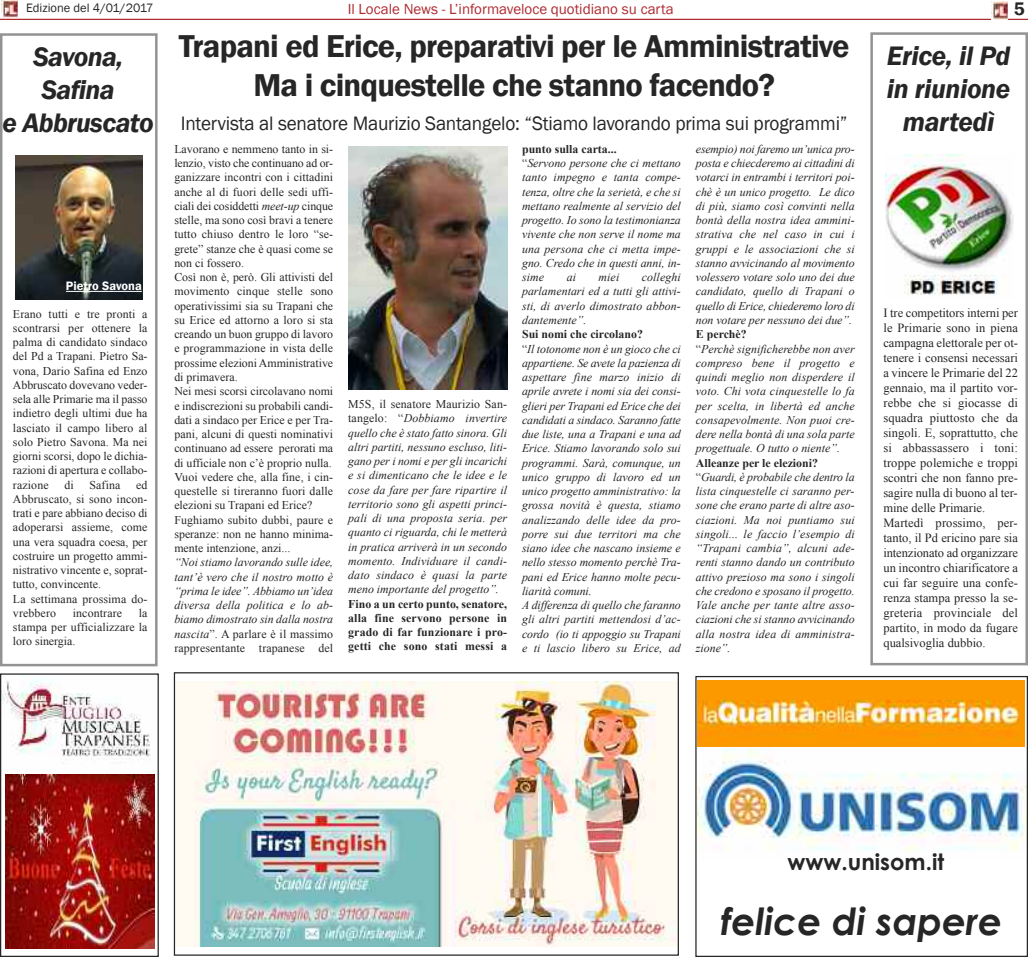
<style>
.page{position:relative;width:1028px;height:957px;background:#fff}
.page>*{position:absolute;margin:0;border:0;box-sizing:border-box;transform-origin:0 0}
.t1{font:italic 700 37.5px "Century Gothic";color:#272627}
.t2{font:600 32.5px/39px "Franklin Gothic";letter-spacing:-.025em;color:#272627;text-align:center}
.t3{font:italic 600 27.5px/33px "Franklin Gothic";letter-spacing:-.015em;color:#272627;text-align:center}
.t4{font:700 22.5px "Century Gothic";color:#272627}
.t5{font:20px "Franklin Gothic";letter-spacing:-.01em;color:#272627;scale:.96 1}
.t6{font:600 18.75px "Franklin Gothic";color:#272627}
.t7{font:15px "Franklin Gothic";color:#ae2a30}
.t8{font:12.5px/15px "Times New Roman";color:#272627}
.t9{font:12.5px "Franklin Gothic";color:#272627}
.t10{font:600 12.5px "Franklin Gothic";color:#fff}
.t11{font:italic 11.88px/14.2px "Times New Roman";color:#272627;text-align:justify}
.t12{font:11.88px/14.2px "Times New Roman";color:#272627}
.t13{font:700 11.88px/14.2px "Times New Roman";letter-spacing:.01em;color:#272627;text-align:justify}
.s1{font-style:italic}
.s2{font-style:normal}
.s3{font-weight:700;font-style:normal}
</style>
<div class="page">
<img style="left:1px;top:0;width:17px;height:17px">
<hr style="left:0;top:19px;width:1028px;height:1px;background:#ae2a30">
<img style="left:991px;top:2px;width:16px;height:17px">
<img style="left:348px;top:147px;width:159px;height:243px">
<img style="left:176px;top:681px;width:501px;height:266px">
<div style="left:174px;top:672px;width:505px;height:283px;border:1px solid #272627"></div>
<img style="left:2px;top:675px;width:149px;height:85px">
<div style="left:0;top:673px;width:159px;height:284px;border:1px solid #272627"></div>
<img style="left:5px;top:774px;width:150px;height:174px">
<img style="left:698px;top:749px;width:328px;height:102px">
<div style="left:695px;top:676px;width:333px;height:281px;border:1px solid #272627"></div>
<img style="left:698px;top:680px;width:326px;height:66px">
<div style="left:0;top:33px;width:158px;height:633px;border:2px solid #939393"></div>
<img style="left:15px;top:156px;width:128px;height:143px">
<hr style="left:66px;top:291px;width:76px;height:1px;background:#fff">
<div style="left:870px;top:32px;width:158px;height:633px;border:2px solid #939393"></div>
<img style="left:885px;top:155px;width:128px;height:140px">
<p class="t9" style="left:26px;top:1px;width:129px">Edizione del 4/01/2017</p>
<p class="t7" style="left:348px;top:0;width:327px">Il Locale News - L’informaveloce quotidiano su carta</p>
<h3 class="t6" style="left:1013px;top:-2px;width:12px">5</h3>
<h3 class="t3" style="left:3px;top:39px;width:153px">Savona,<br>Safina<br>e Abbruscato</h3>
<p class="t10" style="left:66px;top:279px;width:77px">Pietro Savona</p>
<p class="t12" style="left:13px;top:306px;width:136px;text-align:justify">Erano tutti e tre pronti a scontrarsi per ottenere la palma di candidato sindaco del Pd a Trapani. Pietro Sa&shy;vona, Dario Safina ed Enzo Abbruscato dovevano veder&shy;sela alle Primarie ma il passo indietro degli ultimi due ha lasciato il campo libero al solo Pietro Savona. Ma nei giorni scorsi, dopo le dichia&shy;razioni di apertura e collabo&shy;razione</p>
<p class="t12" style="left:13px;top:477px;width:136px;text-indent:123px">ed<br>Abbruscato, si sono incon&shy;trati e pare abbiano deciso di adoperarsi assieme, come una vera squadra coesa, per costruire un progetto ammi&shy;nistrativo vincente e, soprat&shy;tutto, convincente.<br>La settimana prossima do&shy;vrebbero</p>
<p class="t12" style="left:64px;top:477px;width:11px">di</p>
<p class="t12" style="left:90px;top:477px;width:32px">Safina</p>
<p class="t12" style="left:13px;top:606px;width:136px;text-align:justify;text-indent:126px">la stampa per ufficializzare la loro sinergia.</p>
<p class="t12" style="left:73px;top:606px;width:51px">incontrare</p>
<h2 class="t2" style="left:179px;top:26px;width:672px">Trapani ed Erice, preparativi per le Amministrative<br>Ma i cinquestelle che stanno facendo?</h2>
<h3 class="t5" style="left:181px;top:112px;width:696px">Intervista al senatore Maurizio Santangelo: “Stiamo lavorando prima sui programmi”</h3>
<p class="t12" style="left:174px;top:142px;width:160px">Lavorano e nemmeno tanto in si&shy;lenzio, visto che continuano ad or&shy;ganizzare incontri con i cittadini anche al di fuori delle sedi uffi&shy;ciali dei cosiddetti <span class="s1">meet-up</span> cinque stelle, ma sono così bravi a tenere tutto chiuso dentro le loro “se&shy;grete” stanze che è quasi come se non ci fossero.<br>Così non è, però. Gli attivisti del movimento cinque stelle sono operativissimi sia su Trapani che su Erice ed attorno a loro si sta creando un buon gruppo di lavoro e programmazione in vista delle prossime elezioni Amministrative di primavera.<br>Nei mesi scorsi circolavano nomi e indiscrezioni su probabili candi&shy;dati a sindaco per Erice e per Tra&shy;pani, alcuni di questi nominativi continuano ad essere perorati ma di ufficiale non c’è proprio nulla.<br>Vuoi vedere che, alla fine, i cin&shy;questelle si tireranno fuori dalle elezioni su Trapani ed Erice?<br>Fughiamo subito dubbi, paure e speranze: non ne hanno minima&shy;mente intenzione, anzi...</p>
<p class="t11" style="left:174px;top:555px;width:160px">“Noi stiamo lavorando sulle idee, tant’è vero che il nostro motto è “prima le idee”. Abbiamo un’idea diversa della politica e lo ab&shy;biamo dimostrato sin dalla nostra nascita<span class="s2">”. A parlare è il massimo rappresentante trapanese del</span></p>
<p class="t11" style="left:348px;top:397px;width:160px"><span class="s2">M5S, il senatore Maurizio San&shy;tangelo: “</span>Dobbiamo invertire quello che è stato fatto sinora. Gli altri partiti, nessuno escluso, liti&shy;gano per i nomi e per gli incarichi e si dimenticano che le idee e le cose da fare per fare ripartire il territorio sono gli aspetti princi&shy;pali di una proposta seria. per quanto ci riguarda, chi le metterà in pratica arriverà in un secondo momento. Individuare il candi&shy;dato sindaco è quasi la parte meno importante del progetto”.</p>
<p class="t13" style="left:348px;top:596px;width:160px">Fino a un certo punto, senatore, alla fine servono persone in grado di far funzionare i pro&shy;getti che sono stati messi a</p>
<p class="t11" style="left:522px;top:142px;width:160px;text-align:left"><span class="s3">punto sulla carta...<br></span><span class="s2">“</span>Servono persone che ci mettano tanto impegno e tanta compe&shy;tenza, oltre che la serietà, e che si mettano realmente al servizio del progetto. Io sono la testimonianza vivente che non serve il nome ma una persona che ci metta impe&shy;gno. Credo che in questi anni, in&shy;sime</p>
<p class="t11" style="left:522px;top:270px;width:160px;text-indent:120px">colleghi parlamentari ed a tutti gli attivi&shy;sti, di averlo dimostrato abbon&shy;dantemente”.</p>
<p class="t11" style="left:522px;top:327px;width:160px;text-align:left"><span class="s3">Sui nomi che circolano?<br></span><span class="s2">“</span>Il totonome non è un gioco che ci appartiene. Se avete la pazienza di aspettare fine marzo inizio di aprile avrete i nomi sia dei consi&shy;glieri per Trapani ed Erice che dei candidati a sindaco. Saranno fatte due liste, una a Trapani e una ad<br>Erice. Stiamo lavorando solo sui programmi. Sarà, comunque, un unico gruppo di lavoro ed un unico progetto amministrativo: la grossa novità è questa, stiamo analizzando delle idee da pro&shy;porre sui due territori ma che siano idee che nascano insieme e nello stesso momento perchè Tra&shy;pani ed Erice hanno molte pecu&shy;liarità comuni.<br>A differenza di quello che faranno gli altri partiti mettendosi d’ac&shy;cordo (io ti appoggio su Trapani e ti lascio libero su Erice, ad</p>
<p class="t11" style="left:566px;top:270px;width:11px">ai</p>
<p class="t11" style="left:598px;top:270px;width:22px">miei</p>
<p class="t11" style="left:696px;top:142px;width:160px">esempio) noi faremo un’unica pro&shy;posta e chiecderemo ai cittadini di votarci in entrambi i territori poi&shy;chè è un unico progetto. Le dico di più, siamo così convinti nella bontà della nostra idea ammini&shy;strativa che nel caso in cui i gruppi e le associazioni che si stanno avvicinando al movimento volessero votare solo uno dei due candidato, quello di Trapani o quello di Erice, chiederemo loro di non votare per nessuno dei due”.</p>
<p class="t11" style="left:696px;top:327px;width:160px;text-align:left"><span class="s3">E perchè?<br></span><span class="s2">“</span>Perchè significherebbe non aver compreso bene il progetto e quindi meglio non disperdere il voto. Chi vota cinquestelle lo fa per scelta, in libertà ed anche consapevolmente. Non puoi cre&shy;dere nella bontà di una sola parte progettuale. O tutto o niente”.</p>
<p class="t11" style="left:696px;top:455px;width:160px;text-align:left"><span class="s3">Alleanze per le elezioni? </span><span class="s2">“</span>Guardi, è probabile che dentro la lista cinquestelle ci saranno per&shy;sone che erano parte di altre aso&shy;ciazioni. Ma noi puntiamo sui singoli... le faccio l’esempio di “Trapani cambia”, alcuni ade&shy;renti stanno dando un contributo attivo prezioso ma sono i singoli che credono e sposano il progetto.<br>Vale anche per tante altre asso&shy;ciazioni che si stanno avvicinando alla nostra idea di amministra&shy;zione”.</p>
<h3 class="t3" style="left:886px;top:38px;width:125px">Erice, il Pd in riunione martedì</h3>
<p class="t8" style="left:883px;top:305px;width:136px">I tre competitors interni per le Primarie sono in piena campagna elettorale per ot&shy;tenere i consensi necessari a vincere le Primarie del 22 gennaio, ma il partito vor&shy;rebbe che si giocasse di squadra piuttosto che da singoli. E, soprattutto, che si abbassassero i toni: troppe polemiche e troppi scontri che non fanno pre&shy;sagire nulla di buono al ter&shy;mine delle Primarie.<br>Martedì prossimo, per&shy;tanto, il Pd ericino pare sia intenzionato ad organizzare un incontro chiarificatore a cui far seguire una confe&shy;renza stampa presso la se&shy;greteria provinciale del partito, in modo da fugare qualsivoglia dubbio.</p>
<h3 class="t4" style="left:787px;top:847px;width:158px">www.unisom.it</h3>
<h1 class="t1" style="left:721px;top:897px;width:283px">felice di sapere</h1>
</div>
